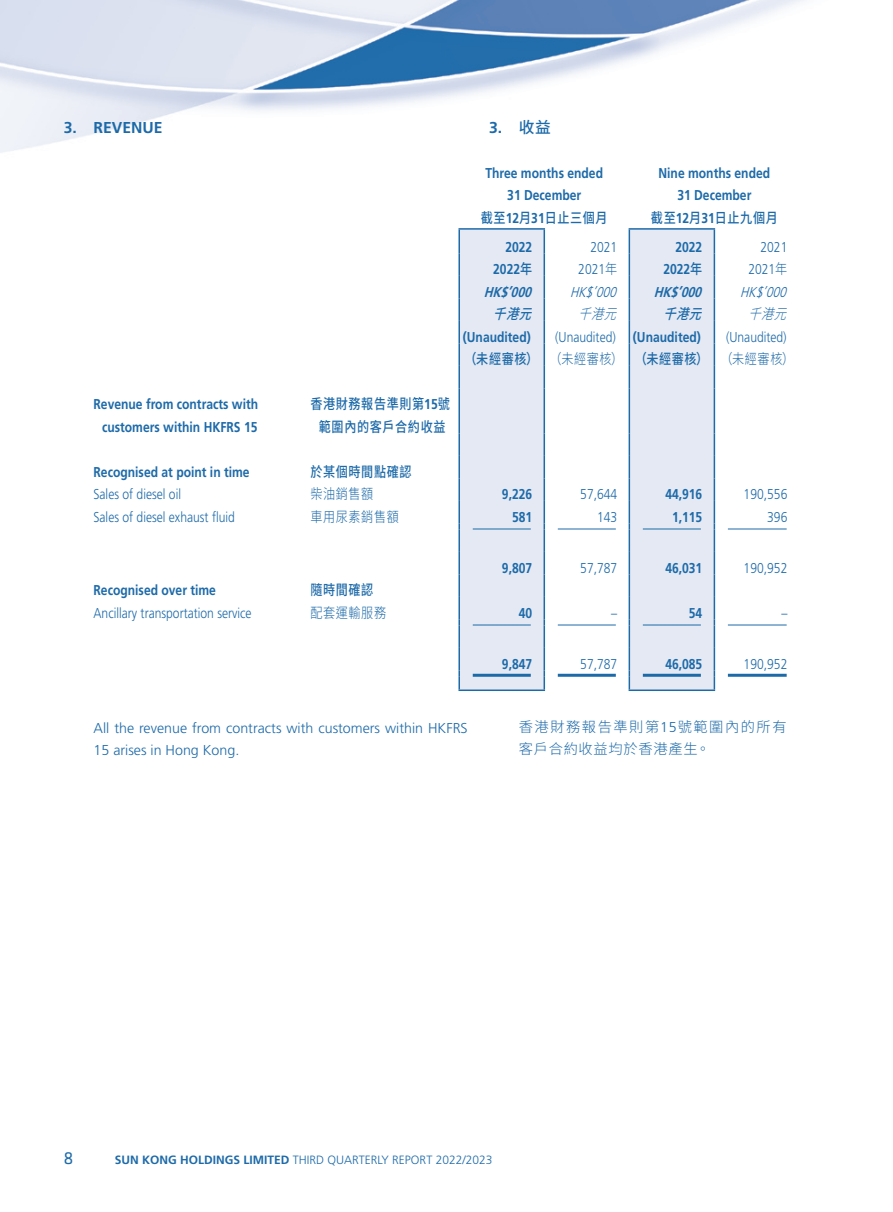
<style>
.page{position:relative;width:893px;height:1212px;background:#fff}
.page>*{position:absolute;margin:0;border:0;box-sizing:border-box;transform-origin:0 0}
.t1{font:18px "Klavika Regular TF";color:#1d6aa9}
.Heading_1{font:700 15.75px "Frutiger LT Std";color:#1d6aa9}
.C_Heading_1{font:700 15.75px "Frutiger LT Std";color:#1d6aa9}
.Body_Text{font:700 14.25px/22.5px "Frutiger LT Std";color:#1d6aa9;text-align:center;scale:.85 1}
.Body_Text-2{font:300 14.25px "Frutiger LT Std";color:#1d6aa9;scale:.85 1}
.Body_Text-3{font:500 14.25px/22.5px "Source Han Sans TC";letter-spacing:.05em;color:#1d6aa9;text-align:center;scale:.85 1}
.Body_Text-4{font:300 14.25px/22.5px "Frutiger LT Std";color:#1d6aa9}
.C_Body_Text{font:300 14.25px/22.5px "Source Han Sans TC";letter-spacing:.11em;color:#1d6aa9}
.Body_Text-5{font:300 14.25px "Source Han Sans TC";letter-spacing:.05em;color:#1d6aa9;scale:.85 1}
.Body_Text-6{font:italic 700 14.25px "Frutiger LT Std";color:#1d6aa9;scale:.85 1}
.Body_Text-7{font:italic 300 14.25px "Frutiger LT Std";color:#1d6aa9;scale:.85 1}
.Body_Text-8{font:italic 500 14.25px "Source Han Sans TC";color:#1d6aa9;scale:.85 1}
.Body_Text-9{font:italic 300 14.25px "Source Han Sans TC";color:#1d6aa9;scale:.85 1}
.t2{font:300 12px "Frutiger LT Std";color:#1d6aa9}
.s1{font-family:"Source Han Sans TC";font-weight:500}
.s2{font-family:"Frutiger LT Std";font-weight:700}
.s3{font-family:"Source Han Sans TC"}
.s4{font-family:"Frutiger LT Std"}
.s5{font-weight:700}
</style>
<div class="page">
<img style="left:0;top:0;width:805px;height:691px">
<svg style="left:460px;top:229px;width:254px;height:461px;fill:#e4e9f3"></svg>
<hr style="left:458px;top:253px;width:2px;height:23px;background:#1d6aa9">
<hr style="left:458px;top:276px;width:2px;height:22px;background:#1d6aa9">
<hr style="left:458px;top:298px;width:2px;height:23px;background:#1d6aa9">
<hr style="left:458px;top:321px;width:2px;height:22px;background:#1d6aa9">
<hr style="left:458px;top:343px;width:2px;height:23px;background:#1d6aa9">
<hr style="left:458px;top:366px;width:2px;height:22px;background:#1d6aa9">
<hr style="left:458px;top:388px;width:2px;height:45px;background:#1d6aa9">
<hr style="left:544px;top:388px;width:1px;height:45px;background:#1d6aa9">
<hr style="left:458px;top:433px;width:2px;height:23px;background:#1d6aa9">
<hr style="left:458px;top:456px;width:2px;height:22px;background:#1d6aa9">
<hr style="left:458px;top:478px;width:2px;height:23px;background:#1d6aa9">
<hr style="left:458px;top:501px;width:2px;height:22px;background:#1d6aa9">
<svg style="left:458px;top:523px;width:2px;height:6px"></svg>
<hr style="left:458px;top:529px;width:2px;height:23px;background:#1d6aa9">
<hr style="left:458px;top:552px;width:2px;height:22px;background:#1d6aa9">
<hr style="left:458px;top:574px;width:2px;height:23px;background:#1d6aa9">
<hr style="left:458px;top:597px;width:2px;height:22px;background:#1d6aa9">
<svg style="left:458px;top:619px;width:2px;height:6px"></svg>
<hr style="left:458px;top:625px;width:2px;height:23px;background:#1d6aa9">
<hr style="left:458px;top:648px;width:2px;height:22px;background:#1d6aa9">
<hr style="left:458px;top:228px;width:87px;height:2px;background:#1d6aa9">
<hr style="left:458px;top:230px;width:2px;height:23px;background:#1d6aa9">
<svg style="left:544px;top:230px;width:1px;height:158px"></svg>
<svg style="left:458px;top:670px;width:2px;height:19px"></svg>
<svg style="left:544px;top:433px;width:1px;height:256px"></svg>
<hr style="left:458px;top:689px;width:87px;height:2px;background:#1d6aa9">
<hr style="left:629px;top:689px;width:86px;height:2px;background:#1d6aa9">
<hr style="left:629px;top:388px;width:1px;height:45px;background:#1d6aa9">
<hr style="left:714px;top:388px;width:1px;height:45px;background:#1d6aa9">
<svg style="left:629px;top:433px;width:1px;height:256px"></svg>
<svg style="left:714px;top:433px;width:1px;height:256px"></svg>
<hr style="left:629px;top:228px;width:86px;height:2px;background:#1d6aa9">
<svg style="left:629px;top:230px;width:1px;height:158px"></svg>
<svg style="left:714px;top:230px;width:1px;height:158px"></svg>
<hr style="left:473px;top:529px;width:58px;height:1px;background:#1d6aa9">
<hr style="left:558px;top:529px;width:58px;height:1px;background:#1d6aa9">
<hr style="left:643px;top:529px;width:58px;height:1px;background:#1d6aa9">
<hr style="left:728px;top:529px;width:59px;height:1px;background:#1d6aa9">
<hr style="left:473px;top:625px;width:58px;height:1px;background:#1d6aa9">
<hr style="left:558px;top:625px;width:58px;height:1px;background:#1d6aa9">
<hr style="left:643px;top:625px;width:58px;height:1px;background:#1d6aa9">
<hr style="left:728px;top:625px;width:59px;height:1px;background:#1d6aa9">
<hr style="left:473px;top:674px;width:58px;height:3px;background:#1d6aa9">
<hr style="left:558px;top:674px;width:58px;height:3px;background:#1d6aa9">
<hr style="left:643px;top:674px;width:58px;height:3px;background:#1d6aa9">
<hr style="left:728px;top:674px;width:59px;height:3px;background:#1d6aa9">
<p class="Heading_1" style="left:64px;top:118px;width:100px">3. REVENUE</p>
<p class="C_Heading_1" style="left:489px;top:118px;width:64px">3. <span class="s1">收益</span></p>
<p class="Body_Text" style="left:485px;top:162px;width:140px">Three months ended</p>
<p class="Body_Text" style="left:507px;top:184px;width:89px">31 December</p>
<p class="Body_Text" style="left:658px;top:162px;width:133px">Nine months ended</p>
<p class="Body_Text" style="left:677px;top:184px;width:89px">31 December</p>
<p class="Body_Text-3" style="left:481px;top:207px;width:151px">截至<span class="s2">12</span>月<span class="s2">31</span>日止三個月</p>
<p class="Body_Text-3" style="left:651px;top:207px;width:151px">截至<span class="s2">12</span>月<span class="s2">31</span>日止九個月</p>
<p class="Body_Text" style="left:505px;top:235px;width:33px">2022</p>
<p class="Body_Text-2" style="left:590px;top:239px;width:33px">2021</p>
<p class="Body_Text" style="left:675px;top:235px;width:33px">2022</p>
<p class="Body_Text-2" style="left:760px;top:239px;width:33px">2021</p>
<p class="Body_Text" style="left:493px;top:258px;width:47px">2022<span class="s1">年</span></p>
<p class="Body_Text-2" style="left:578px;top:261px;width:47px">2021<span class="s3">年</span></p>
<p class="Body_Text" style="left:663px;top:258px;width:47px">2022<span class="s1">年</span></p>
<p class="Body_Text-2" style="left:748px;top:261px;width:47px">2021<span class="s3">年</span></p>
<p class="Body_Text-6" style="left:484px;top:283px;width:62px">HK$’000</p>
<p class="Body_Text-7" style="left:570px;top:284px;width:61px">HK$’000</p>
<p class="Body_Text-6" style="left:654px;top:283px;width:62px">HK$’000</p>
<p class="Body_Text-7" style="left:740px;top:284px;width:61px">HK$’000</p>
<p class="Body_Text-8" style="left:493px;top:306px;width:58px">千港元</p>
<p class="Body_Text-9" style="left:578px;top:306px;width:59px">千港元</p>
<p class="Body_Text-8" style="left:663px;top:306px;width:58px">千港元</p>
<p class="Body_Text-9" style="left:748px;top:306px;width:59px">千港元</p>
<p class="Body_Text" style="left:463px;top:325px;width:81px">(Unaudited)</p>
<p class="Body_Text-2" style="left:555px;top:329px;width:73px">(Unaudited)</p>
<p class="Body_Text" style="left:633px;top:325px;width:81px">(Unaudited)</p>
<p class="Body_Text-2" style="left:726px;top:329px;width:73px">(Unaudited)</p>
<p class="Body_Text-3" style="left:465px;top:348px;width:88px">（未經審核）</p>
<p class="Body_Text-5" style="left:550px;top:351px;width:88px">（未經審核）</p>
<p class="Body_Text-3" style="left:635px;top:348px;width:88px">（未經審核）</p>
<p class="Body_Text-5" style="left:720px;top:351px;width:88px">（未經審核）</p>
<p class="Body_Text" style="left:94px;top:393px;width:195px">Revenue from contracts with customers within HKFRS 15</p>
<p class="Body_Text-3" style="left:310px;top:393px;width:166px">香港財務報告準則第<span class="s2">15</span>號範圍內的客戶合約收益</p>
<p class="Body_Text" style="left:94px;top:460px;width:185px">Recognised at point in time</p>
<p class="Body_Text-3" style="left:310px;top:460px;width:120px">於某個時間點確認</p>
<p class="Body_Text-2" style="left:94px;top:486px;width:104px">Sales of diesel oil</p>
<p class="Body_Text-5" style="left:310px;top:486px;width:76px">柴油銷售額</p>
<p class="Body_Text" style="left:502px;top:483px;width:37px">9,226</p>
<p class="Body_Text-2" style="left:580px;top:486px;width:45px">57,644</p>
<p class="Body_Text" style="left:665px;top:483px;width:45px">44,916</p>
<p class="Body_Text-2" style="left:744px;top:486px;width:53px">190,556</p>
<p class="Body_Text-2" style="left:94px;top:509px;width:168px">Sales of diesel exhaust fluid</p>
<p class="Body_Text-5" style="left:310px;top:508px;width:106px">車用尿素銷售額</p>
<p class="Body_Text" style="left:512px;top:505px;width:25px">581</p>
<p class="Body_Text-2" style="left:597px;top:509px;width:25px">143</p>
<p class="Body_Text" style="left:672px;top:505px;width:37px">1,115</p>
<p class="Body_Text-2" style="left:767px;top:509px;width:25px">396</p>
<p class="Body_Text" style="left:502px;top:556px;width:37px">9,807</p>
<p class="Body_Text-2" style="left:580px;top:560px;width:45px">57,787</p>
<p class="Body_Text" style="left:665px;top:556px;width:45px">46,031</p>
<p class="Body_Text-2" style="left:744px;top:560px;width:53px">190,952</p>
<p class="Body_Text" style="left:94px;top:579px;width:146px">Recognised over time</p>
<p class="Body_Text-3" style="left:310px;top:579px;width:76px">隨時間確認</p>
<p class="Body_Text-2" style="left:94px;top:605px;width:188px">Ancillary transportation service</p>
<p class="Body_Text-5" style="left:310px;top:604px;width:91px">配套運輸服務</p>
<p class="Body_Text" style="left:519px;top:601px;width:17px">40</p>
<p class="Body_Text-2" style="left:611px;top:605px;width:9px">–</p>
<p class="Body_Text" style="left:689px;top:601px;width:17px">54</p>
<p class="Body_Text-2" style="left:781px;top:605px;width:9px">–</p>
<p class="Body_Text" style="left:502px;top:652px;width:37px">9,847</p>
<p class="Body_Text-2" style="left:580px;top:656px;width:45px">57,787</p>
<p class="Body_Text" style="left:665px;top:652px;width:45px">46,085</p>
<p class="Body_Text-2" style="left:744px;top:656px;width:53px">190,952</p>
<p class="Body_Text-4" style="left:94px;top:717px;width:376px">All the revenue from contracts with customers within HKFRS<br>15 arises in Hong Kong.</p>
<p class="C_Body_Text" style="left:519px;top:716px;width:269px">香港財務報告準則第<span class="s4">15</span>號範圍內的所有客戶合約收益均於香港產生。</p>
<p class="t1" style="left:64px;top:1148px;width:11px">8</p>
<p class="t2" style="left:115px;top:1153px;width:379px"><span class="s5">SUN KONG HOLDINGS LIMITED</span> THIRD QUARTERLY REPORT 2022/2023</p>
</div>
